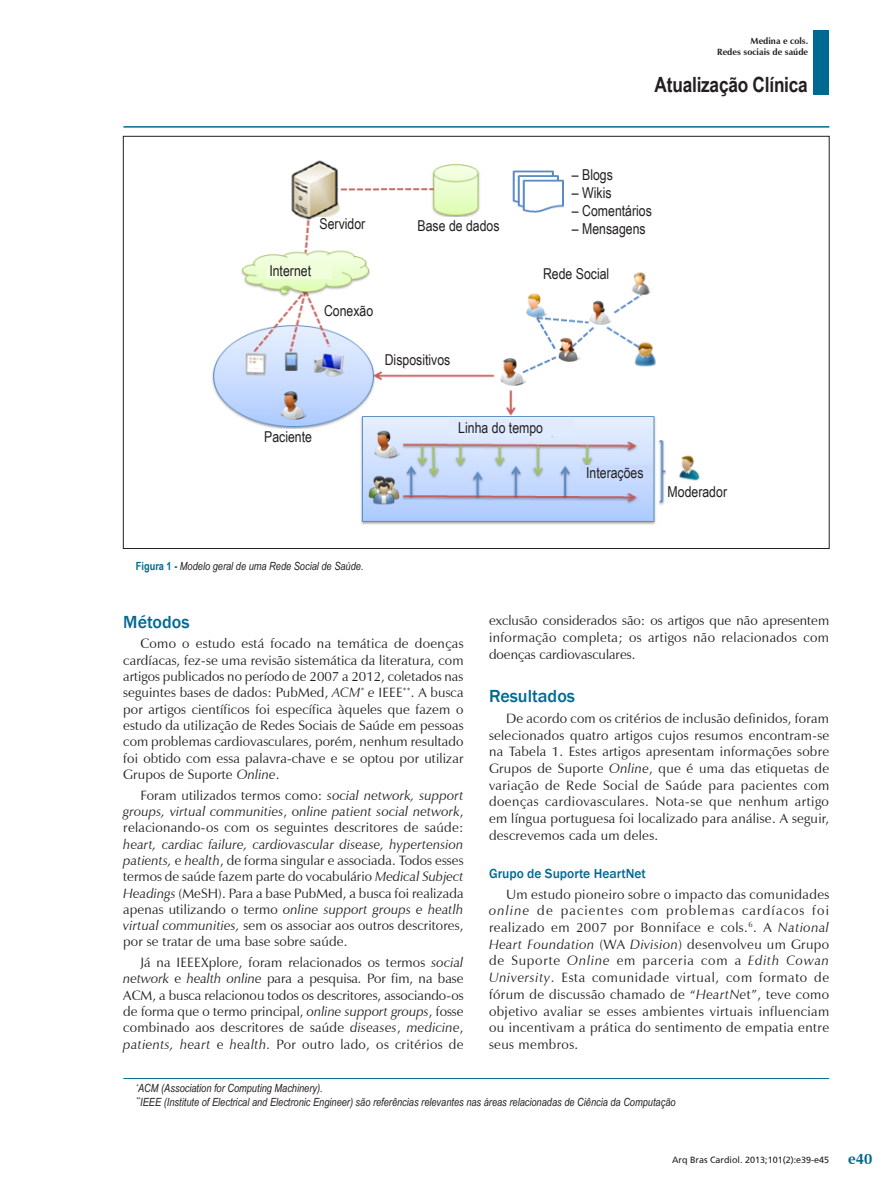
<style>
.page{position:relative;width:893px;height:1191px;background:#fff}
.page>*{position:absolute;margin:0;border:0;box-sizing:border-box;transform-origin:0 0}
.t1{font:700 21px "Arial Narrow";letter-spacing:-.01em;color:#231f20}
._02_-_TITULO_-_MATER{font:500 18px "Franklin Gothic";color:#006991}
._01-TEXTO_BASICO{font:15px "Arial Narrow";color:#231f20}
.t2{font:700 15px "Zapf Humanist 601 BT";color:#006991}
._01-TEXTO_BASICO-2{font:13.5px/16.4px "Zapf Humanist 601 BT";letter-spacing:.015em;color:#231f20;text-align:justify}
._03_-_SUBTITULO_PRIN{font:500 13.5px "Franklin Gothic";color:#006991}
._06_-_LEGENDA_FIGURA{font:italic 11.25px "Arial Narrow";color:#231f20}
._05_-_LEGENDA_TABELA{font:italic 11.25px "Arial Narrow";color:#231f20}
.t3{font:9px "Frutiger";color:#231f20}
.t4{font:700 9px "Zapf Humanist 601 BT";color:#231f20}
.s1{font-weight:700;font-style:normal;color:#006991}
.s2{font-style:italic}
</style>
<div class="page">
<hr style="left:123px;top:126px;width:706px;height:2px;background:#006991">
<div style="left:813px;top:30px;width:16px;height:64px;background:#006991"></div>
<hr style="left:123px;top:1078px;width:706px;height:1px;background:#006991">
<img style="left:212px;top:160px;width:488px;height:365px">
<div style="left:404px;top:217px;width:109px;height:17px;background:#fff"></div>
<div style="left:522px;top:265px;width:109px;height:17px;background:#fff"></div>
<div style="left:665px;top:483px;width:79px;height:16px;background:#fff"></div>
<div style="left:317px;top:217px;width:62px;height:17px;background:#fff"></div>
<div style="left:580px;top:465px;width:72px;height:17px;background:#c8dafe"></div>
<div style="left:383px;top:351px;width:74px;height:17px;background:#fff"></div>
<div style="left:449px;top:419px;width:125px;height:17px;background:#e0ebff"></div>
<div style="left:322px;top:302px;width:58px;height:17px;background:#fff"></div>
<div style="left:261px;top:429px;width:58px;height:16px;background:#fff"></div>
<div style="left:267px;top:262px;width:65px;height:17px;background:#f0fedb"></div>
<div style="left:568px;top:167px;width:109px;height:81px;background:#fff"></div>
<p class="t4" style="left:751px;top:36px;width:59px">Medina e cols.</p>
<p class="t4" style="left:717px;top:47px;width:92px">Redes sociais de saúde</p>
<h1 class="t1" style="left:655px;top:69px;width:155px">Atualização Clínica</h1>
<p class="_01-TEXTO_BASICO" style="left:320px;top:213px;width:47px">Servidor</p>
<p class="_01-TEXTO_BASICO" style="left:418px;top:215px;width:84px">Base de dados</p>
<p class="_01-TEXTO_BASICO" style="left:269px;top:259px;width:43px">Internet</p>
<p class="_01-TEXTO_BASICO" style="left:324px;top:300px;width:51px">Conexão</p>
<p class="_01-TEXTO_BASICO" style="left:385px;top:349px;width:67px">Dispositivos</p>
<p class="_01-TEXTO_BASICO" style="left:572px;top:164px;width:43px">– Blogs</p>
<p class="_01-TEXTO_BASICO" style="left:572px;top:182px;width:41px">– Wikis</p>
<p class="_01-TEXTO_BASICO" style="left:572px;top:200px;width:81px">– Comentários</p>
<p class="_01-TEXTO_BASICO" style="left:572px;top:218px;width:75px">– Mensagens</p>
<p class="_01-TEXTO_BASICO" style="left:543px;top:263px;width:68px">Rede Social</p>
<p class="_01-TEXTO_BASICO" style="left:264px;top:425px;width:49px">Paciente</p>
<p class="_01-TEXTO_BASICO" style="left:458px;top:416px;width:86px">Linha do tempo</p>
<p class="_01-TEXTO_BASICO" style="left:586px;top:461px;width:59px">Interações</p>
<p class="_01-TEXTO_BASICO" style="left:668px;top:480px;width:61px">Moderador</p>
<p class="_05_-_LEGENDA_TABELA" style="left:136px;top:558px;width:229px"><span class="s1">Figura 1 -</span> Modelo geral de uma Rede Social de Saúde.</p>
<p class="_02_-_TITULO_-_MATER" style="left:123px;top:610px;width:68px">Métodos</p>
<p class="_01-TEXTO_BASICO-2" style="left:123px;top:635px;width:342px;text-indent:17px">Como o estudo está focado na temática de doenças cardíacas, fez-se uma revisão sistemática da literatura, com artigos publicados no período de 2007 a 2012, coletados nas seguintes bases de dados: PubMed, <span class="s2">ACM</span><sup>*</sup> <span class="s2">e</span> IEEE<sup>**</sup>. A busca por artigos científicos foi específica àqueles que fazem o estudo da utilização de Redes Sociais de Saúde em pessoas com problemas cardiovasculares, porém, nenhum resultado foi obtido com essa palavra-chave e se optou por utilizar Grupos de Suporte <span class="s2">Online</span>.</p>
<p class="_01-TEXTO_BASICO-2" style="left:123px;top:786px;width:342px;text-indent:17px">Foram utilizados termos como: <span class="s2">social network, support groups, virtual communities</span>, o<span class="s2">nline patient social network</span>, relacionando-os com os seguintes descritores de saúde: <span class="s2">heart, cardiac failure, cardiovascular disease, hypertension patients,</span> e <span class="s2">health</span>, de forma singular e associada. Todos esses termos de saúde fazem parte do vocabulário <span class="s2">Medical Subject Headings</span> (MeSH). Para a base PubMed, a busca foi realizada apenas utilizando o termo <span class="s2">online support groups e heatlh virtual communities,</span> sem os associar aos outros descritores, por se tratar de uma base sobre saúde.</p>
<p class="_01-TEXTO_BASICO-2" style="left:123px;top:954px;width:342px;text-indent:17px">Já na IEEEXplore, foram relacionados os termos <span class="s2">social network</span> e <span class="s2">health online</span> para a pesquisa<span class="s2">.</span> Por fim, na base ACM, a busca relacionou todos os descritores, associando-os de forma que o termo principal, <span class="s2">online support groups</span>, fosse combinado aos descritores de saúde <span class="s2">diseases</span>, <span class="s2">medicine</span>, <span class="s2">patients, heart</span> e <span class="s2">health.</span> Por outro lado, os critérios de</p>
<p class="_01-TEXTO_BASICO-2" style="left:489px;top:612px;width:342px">exclusão considerados são: os artigos que não apresentem informação completa; os artigos não relacionados com doenças cardiovasculares.</p>
<p class="_02_-_TITULO_-_MATER" style="left:489px;top:684px;width:88px">Resultados</p>
<p class="_01-TEXTO_BASICO-2" style="left:489px;top:710px;width:342px;text-indent:17px">De acordo com os critérios de inclusão definidos, foram selecionados quatro artigos cujos resumos encontram-se na Tabela 1. Estes artigos apresentam informações sobre Grupos de Suporte <span class="s2">Online</span>, que é uma das etiquetas de variação de Rede Social de Saúde para pacientes com doenças cardiovasculares. Nota-se que nenhum artigo em língua portuguesa foi localizado para análise. A seguir, descrevemos cada um deles.</p>
<p class="_03_-_SUBTITULO_PRIN" style="left:489px;top:864px;width:158px">Grupo de Suporte HeartNet</p>
<p class="_01-TEXTO_BASICO-2" style="left:489px;top:885px;width:342px;text-indent:17px">Um estudo pioneiro sobre o impacto das comunidades <span class="s2">online</span> de pacientes com problemas cardíacos foi realizado em 2007 por Bonniface e cols.<sup>6</sup>. A <span class="s2">National Heart Foundation</span> (WA <span class="s2">Division</span>) desenvolveu um Grupo de Suporte <span class="s2">Online</span> em parceria com a <span class="s2">Edith Cowan University</span>. Esta comunidade virtual, com formato de fórum de discussão chamado de “<span class="s2">HeartNe</span>t”, teve como objetivo avaliar se esses ambientes virtuais influenciam ou incentivam a prática do sentimento de empatia entre seus membros.</p>
<p class="_06_-_LEGENDA_FIGURA" style="left:136px;top:1080px;width:188px"><sup>*</sup>ACM (Association for Computing Machinery).</p>
<p class="_06_-_LEGENDA_FIGURA" style="left:136px;top:1094px;width:541px"><sup>**</sup>IEEE (Institute of Electrical and Electronic Engineer) são referências relevantes nas áreas relacionadas de Ciência da Computação</p>
<p class="t3" style="left:672px;top:1154px;width:159px">Arq Bras Cardiol. 2013;101(2):e39-e45</p>
<p class="t2" style="left:848px;top:1149px;width:26px">e40</p>
</div>
